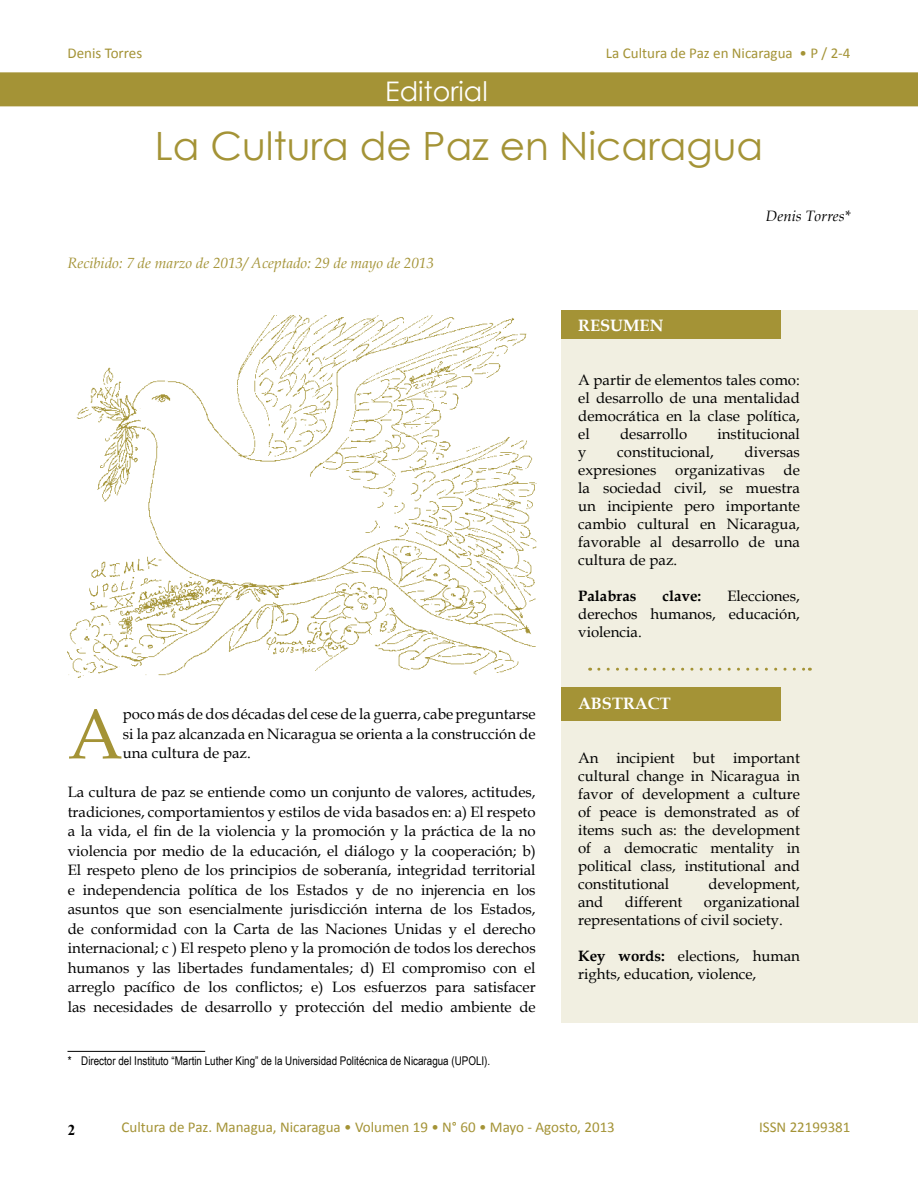
<style>
.page{position:relative;width:918px;height:1188px;background:#fff}
.page>*{position:absolute;margin:0;border:0;box-sizing:border-box;transform-origin:0 0}
.t1{font:70.8px "Book Antiqua";color:#a49336}
.t2{font:39px "Century Gothic";color:#a49336}
.t3{font:27px "Century Gothic";color:#fff}
.t4{font:700 16.5px "Book Antiqua";color:#fff}
.t5{font:15px/18px "Book Antiqua";color:#000;text-align:justify}
.t6{font:15px "Calibri";color:#a49336}
.t7{font:italic 15px "Book Antiqua";color:#a49336}
.t8{font:700 15px "Book Antiqua";color:#000}
.t9{font:italic 15px "Book Antiqua";color:#000}
.t10{font:700 15px "Times New Roman";color:#000}
.t11{font:12px "Arial Narrow";color:#000}
.s1{font-weight:700}
</style>
<div class="page">
<hr style="left:68px;top:1051px;width:137px;height:1px;background:#000">
<div style="left:0;top:72px;width:918px;height:34px;background:#a49336"></div>
<div style="left:562px;top:311px;width:356px;height:712px;background:#f1efe1"></div>
<div style="left:562px;top:311px;width:219px;height:28px;background:#a49336"></div>
<div style="left:562px;top:688px;width:219px;height:33px;background:#a49336"></div>
<svg style="left:599px;top:668px;width:211px;height:3px"></svg>
<img style="left:68px;top:316px;width:469px;height:361px">
<p class="t6" style="left:67px;top:44px;width:76px">Denis Torres</p>
<p class="t6" style="left:606px;top:44px;width:246px">La Cultura de Paz en Nicaragua • P / 2-4</p>
<h3 class="t3" style="left:385px;top:72px;width:104px">Editorial</h3>
<h2 class="t2" style="left:155px;top:119px;width:610px">La Cultura de Paz en Nicaragua</h2>
<p class="t7" style="left:68px;top:253px;width:368px">Recibido: 7 de marzo de 2013/ Aceptado: 29 de mayo de 2013</p>
<h1 class="t1" style="left:68px;top:685px;width:57px">A</h1>
<p class="t5" style="left:123px;top:704px;width:414px;line-height:19.5px">poco más de dos décadas del cese de la guerra, cabe preguntarse si la paz alcanzada en Nicaragua se orienta a la construcción de una cultura de paz.</p>
<p class="t5" style="left:68px;top:782px;width:469px;line-height:19.5px">La cultura de paz se entiende como un conjunto de valores, actitudes, tradiciones, comportamientos y estilos de vida basados en: a) El respeto a la vida, el fin de la violencia y la promoción y la práctica de la no violencia por medio de la educación, el diálogo y la cooperación; b)<br>El respeto pleno de los principios de soberanía, integridad territorial e independencia política de los Estados y de no injerencia en los asuntos que son esencialmente jurisdicción interna de los Estados, de conformidad con la Carta de las Naciones Unidas y el derecho internacional; c ) El respeto pleno y la promoción de todos los derechos humanos y las libertades fundamentales; d) El compromiso con el arreglo pacífico de los conflictos; e) Los esfuerzos para satisfacer las necesidades de desarrollo y protección del medio ambiente de</p>
<p class="t11" style="left:68px;top:1052px;width:424px">* Director del Instituto “Martin Luther King” de la Universidad Politécnica de Nicaragua (UPOLI).</p>
<p class="t4" style="left:578px;top:314px;width:87px">RESUMEN</p>
<p class="t9" style="left:766px;top:206px;width:86px">Denis Torres*</p>
<p class="t5" style="left:578px;top:370px;width:223px">A partir de elementos tales como: el desarrollo de una mentalidad democrática en la clase política, el</p>
<p class="t5" style="left:620px;top:424px;width:69px">desarrollo</p>
<p class="t5" style="left:717px;top:424px;width:84px">institucional</p>
<p class="t5" style="left:578px;top:442px;width:10px">y</p>
<p class="t5" style="left:617px;top:442px;width:98px">constitucional,</p>
<p class="t5" style="left:578px;top:442px;width:223px;text-indent:166px">diversas expresiones organizativas de la sociedad civil, se muestra un incipiente pero importante cambio cultural en Nicaragua, favorable al desarrollo de una cultura de paz.</p>
<p class="t8" style="left:578px;top:585px;width:60px">Palabras</p>
<p class="t8" style="left:663px;top:585px;width:40px">clave:</p>
<p class="t5" style="left:578px;top:586px;width:223px;text-indent:149px">Elecciones, derechos humanos, educación, violencia.</p>
<p class="t4" style="left:578px;top:692px;width:94px">ABSTRACT</p>
<p class="t5" style="left:578px;top:749px;width:223px">An incipient but important cultural change in Nicaragua in favor of development a culture of peace is demonstrated as of items such as: the development of a democratic mentality in political class, institutional and constitutional</p>
<p class="t5" style="left:709px;top:875px;width:93px">development,</p>
<p class="t5" style="left:578px;top:893px;width:223px;text-indent:126px">organizational representations of civil society.</p>
<p class="t5" style="left:578px;top:947px;width:223px"><span class="s1">Key words:</span> elections, human rights, education, violence,</p>
<p class="t5" style="left:578px;top:893px;width:27px">and</p>
<p class="t5" style="left:625px;top:893px;width:59px">different</p>
<p class="t10" style="left:68px;top:1120px;width:9px">2</p>
<p class="t6" style="left:122px;top:1118px;width:495px">Cultura de Paz. Managua, Nicaragua • Volumen 19 • N° 60 • Mayo - Agosto, 2013</p>
<p class="t6" style="left:759px;top:1118px;width:93px">ISSN 22199381</p>
</div>
